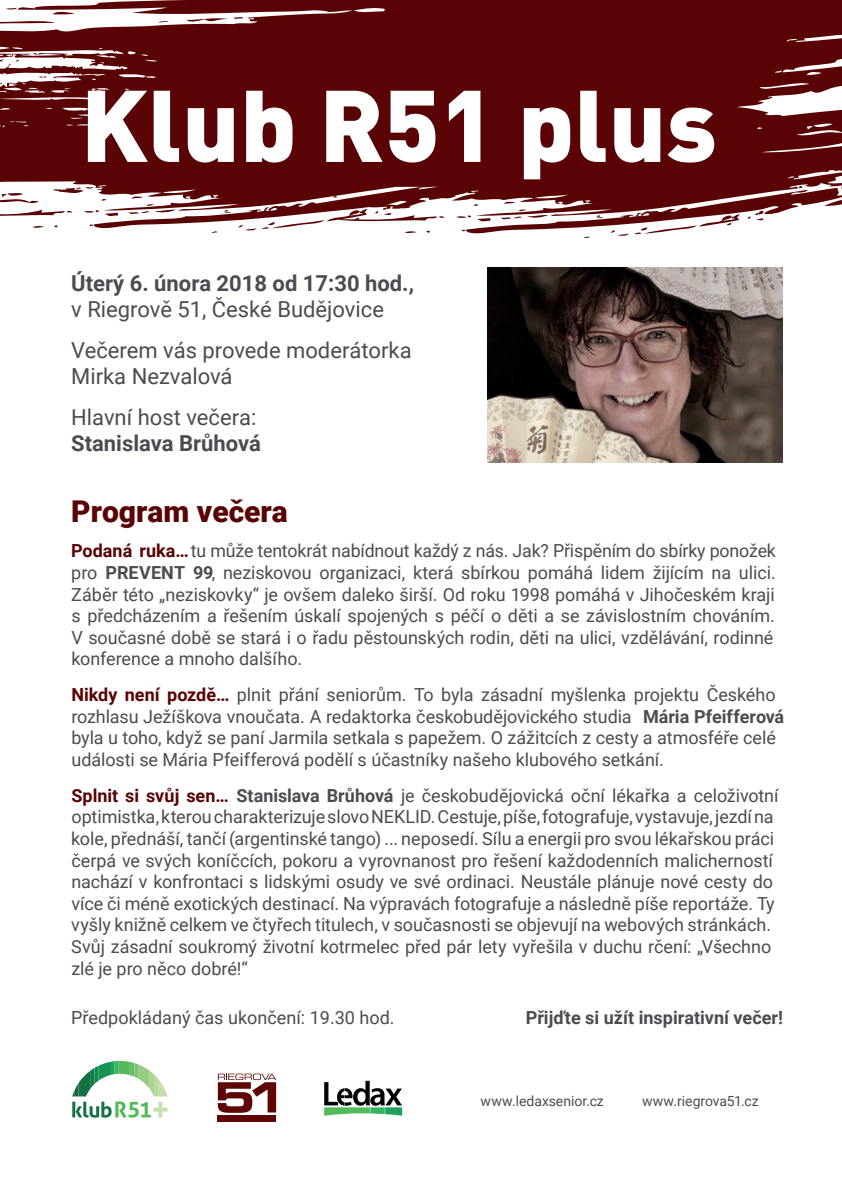
<style>
.page{position:relative;width:842px;height:1191px;background:#fff}
.page>*{position:absolute;margin:0;border:0;box-sizing:border-box;transform-origin:0 0}
.t1{font:900 30px "Roboto";color:#590304}
.t2{font:22px/40.6px "Roboto";color:#4a4c51}
.t3{font:700 22px "Roboto";color:#4a4c51}
.t4{font:18px/21.6px "Roboto";letter-spacing:-.005em;color:#4a4c51}
.t5{font:700 18px "Roboto";color:#4a4c51}
.t6{font:14px "Roboto";color:#4a4c51}
.s1{font-weight:700;color:#590304}
.s2{font-weight:700}
</style>
<div class="page">
<img style="left:488px;top:267px;width:295px;height:195px">
<svg style="left:0;top:0;width:842px;height:239px;fill:#590304"></svg>
<svg style="left:0;top:27px;width:157px;height:114px;background:#7b3637"></svg>
<div style="left:218px;top:1114px;width:58px;height:7px;background:#5e0505"></div>
<svg style="left:218px;top:1073px;width:58px;height:39px"></svg>
<svg style="left:324px;top:1080px;width:78px;height:35px"></svg>
<svg style="left:737px;top:0;width:105px;height:160px;background:#712728"></svg>
<svg style="left:88px;top:91px;width:626px;height:88px;fill:#590304"></svg>
<svg style="left:72px;top:1061px;width:96px;height:56px"></svg>
<p class="t3" style="left:71px;top:268px;width:344px">Úterý 6. února 2018 od 17:30 hod.,</p>
<p class="t2" style="left:71px;top:288px;width:342px">v Riegrově 51, České Budějovice<br>Večerem vás provede moderátorka</p>
<p class="t2" style="left:71px;top:355px;width:187px">Mirka Nezvalová<br>Hlavní host večera:</p>
<p class="t3" style="left:71px;top:428px;width:191px">Stanislava Brůhová</p>
<h1 class="t1" style="left:71px;top:490px;width:218px">Program večera</h1>
<p class="t4" style="left:71px;top:539px;width:706px"><span class="s1">Podaná ruka…</span>tu může tentokrát nabídnout každý z nás. Jak? Přispěním do sbírky ponožek pro <span class="s2">PREVENT 99</span>, neziskovou organizaci, která sbírkou pomáhá lidem žijícím na ulici.<br>Záběr této „neziskovky“ je ovšem daleko širší. Od roku 1998 pomáhá v Jihočeském kraji s předcházením a řešením úskalí spojených s péčí o děti a se závislostním chováním.<br>V současné době se stará i o řadu pěstounských rodin, děti na ulici, vzdělávání, rodinné konference a mnoho dalšího.</p>
<p class="t4" style="left:71px;top:683px;width:714px"><span class="s1">Nikdy není pozdě…</span> plnit přání seniorům. To byla zásadní myšlenka projektu Českého rozhlasu Ježíškova vnoučata. A redaktorka českobudějovického studia <span class="s2">Mária Pfeifferová </span>byla u toho, když se paní Jarmila setkala s papežem. O zážitcích z cesty a atmosféře celé události se Mária Pfeifferová podělí s účastníky našeho klubového setkání.</p>
<p class="t4" style="left:71px;top:784px;width:709px"><span class="s1">Splnit si svůj sen…</span> <span class="s2">Stanislava Brůhová</span> je českobudějovická oční lékařka a celoživotní optimistka,kteroucharakterizujeslovoNEKLID.Cestuje,píše,fotografuje,vystavuje,jezdína kole, přednáší, tančí (argentinské tango) ... neposedí. Sílu a energii pro svou lékařskou práci čerpá ve svých koníčcích, pokoru a vyrovnanost pro řešení každodenních malicherností nachází v konfrontaci s lidskými osudy ve své ordinaci. Neustále plánuje nové cesty do více či méně exotických destinací. Na výpravách fotografuje a následně píše reportáže. Ty vyšly knižně celkem ve čtyřech titulech, v současnosti se objevují na webových stránkách.<br>Svůj zásadní soukromý životní kotrmelec před pár lety vyřešila v duchu rčení: „Všechno zlé je pro něco dobré!“</p>
<p class="t4" style="left:71px;top:1006px;width:325px">Předpokládaný čas ukončení: 19.30 hod.</p>
<p class="t5" style="left:526px;top:1005px;width:259px">Přijďte si užít inspirativní večer!</p>
<p class="t6" style="left:480px;top:1091px;width:125px">www.ledaxsenior.cz</p>
<p class="t6" style="left:642px;top:1091px;width:118px">www.riegrova51.cz</p>
</div>
